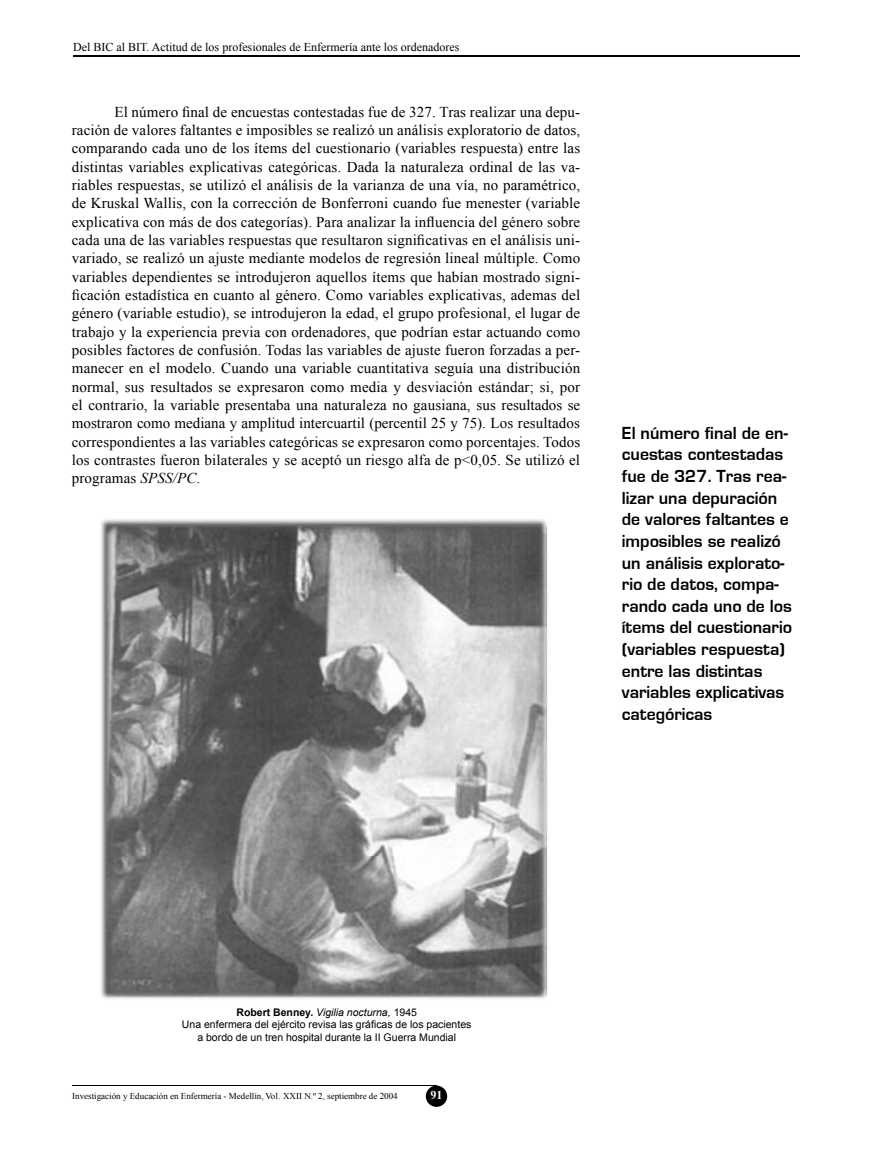
<style>
.page{position:relative;width:872px;height:1149px;background:#fff}
.page>*{position:absolute;margin:0;border:0;box-sizing:border-box;transform-origin:0 0}
.t1{font:18px/21.6px "Eurose";color:#000}
.t2{font:15px/18.3px "Times New Roman";letter-spacing:.01em;color:#000;text-align:justify}
.t3{font:12px "Times New Roman";color:#000}
.t4{font:700 12px "Times New Roman";color:#fff}
.t5{font:10.5px/12.6px "Arial";color:#000;text-align:center}
.t6{font:9px "Times New Roman";color:#000}
.s1{font-style:italic}
.s2{font-weight:700}
</style>
<div class="page">
<hr style="left:72px;top:1084px;width:364px;height:1px;background:#000">
<div style="left:426px;top:1085px;width:21px;height:21px;background:#000;border-radius:50%"></div>
<hr style="left:73px;top:56px;width:727px;height:1px;background:#000">
<img style="left:101px;top:519px;width:446px;height:480px">
<img style="left:107px;top:526px;width:439px;height:469px">
<p class="t3" style="left:73px;top:39px;width:388px">Del BIC al BIT. Actitud de los profesionales de Enfermería ante los ordenadores</p>
<p class="t2" style="left:72px;top:102px;width:510px;text-indent:43px">El número final de encuestas contestadas fue de 327. Tras realizar una depu&shy;ración de valores faltantes e imposibles se realizó un análisis exploratorio de datos, comparando cada uno de los ítems del cuestionario (variables respuesta) entre las distintas variables explicativas categóricas. Dada la naturaleza ordinal de las va&shy;riables respuestas, se utilizó el análisis de la varianza de una vía, no paramétrico, de Kruskal Wallis, con la corrección de Bonferroni cuando fue menester (variable explicativa con más de dos categorías). Para analizar la influencia del género sobre cada una de las variables respuestas que resultaron significativas en el análisis uni&shy;variado, se realizó un ajuste mediante modelos de regresión lineal múltiple. Como variables dependientes se introdujeron aquellos ítems que habían mostrado signi&shy;ficación estadística en cuanto al género. Como variables explicativas, ademas del género (variable estudio), se introdujeron la edad, el grupo profesional, el lugar de trabajo y la experiencia previa con ordenadores, que podrían estar actuando como posibles factores de confusión. Todas las variables de ajuste fueron forzadas a per&shy;manecer en el modelo. Cuando una variable cuantitativa seguía una distribución normal, sus resultados se expresaron como media y desviación estándar; si, por el contrario, la variable presentaba una naturaleza no gausiana, sus resultados se mostraron como mediana y amplitud intercuartil (percentil 25 y 75). Los resultados correspondientes a las variables categóricas se expresaron como porcentajes. Todos los contrastes fueron bilaterales y se aceptó un riesgo alfa de p&lt;0,05. Se utilizó el programas <span class="s1">SPSS/PC</span>.</p>
<p class="t1" style="left:622px;top:422px;width:172px">El número final de en&shy;cuestas contestadas fue de 327. Tras rea&shy;lizar una depuración de valores faltantes e imposibles se realizó un análisis explorato&shy;rio de datos, compa&shy;rando cada uno de los ítems del cuestionario (variables respuesta) entre las distintas variables explicativas categóricas</p>
<p class="t5" style="left:182px;top:1005px;width:291px"><span class="s2">Robert Benney.</span> <span class="s1">Vigilia nocturna,</span> 1945<br>Una enfermera del ejército revisa las gráficas de los pacientes a bordo de un tren hospital durante la II Guerra Mundial</p>
<p class="t6" style="left:72px;top:1089px;width:327px">Investigación y Educación en Enfermería - Medellín, Vol. XXII N.º 2, septiembre de 2004</p>
<p class="t4" style="left:430px;top:1086px;width:13px">91</p>
</div>
